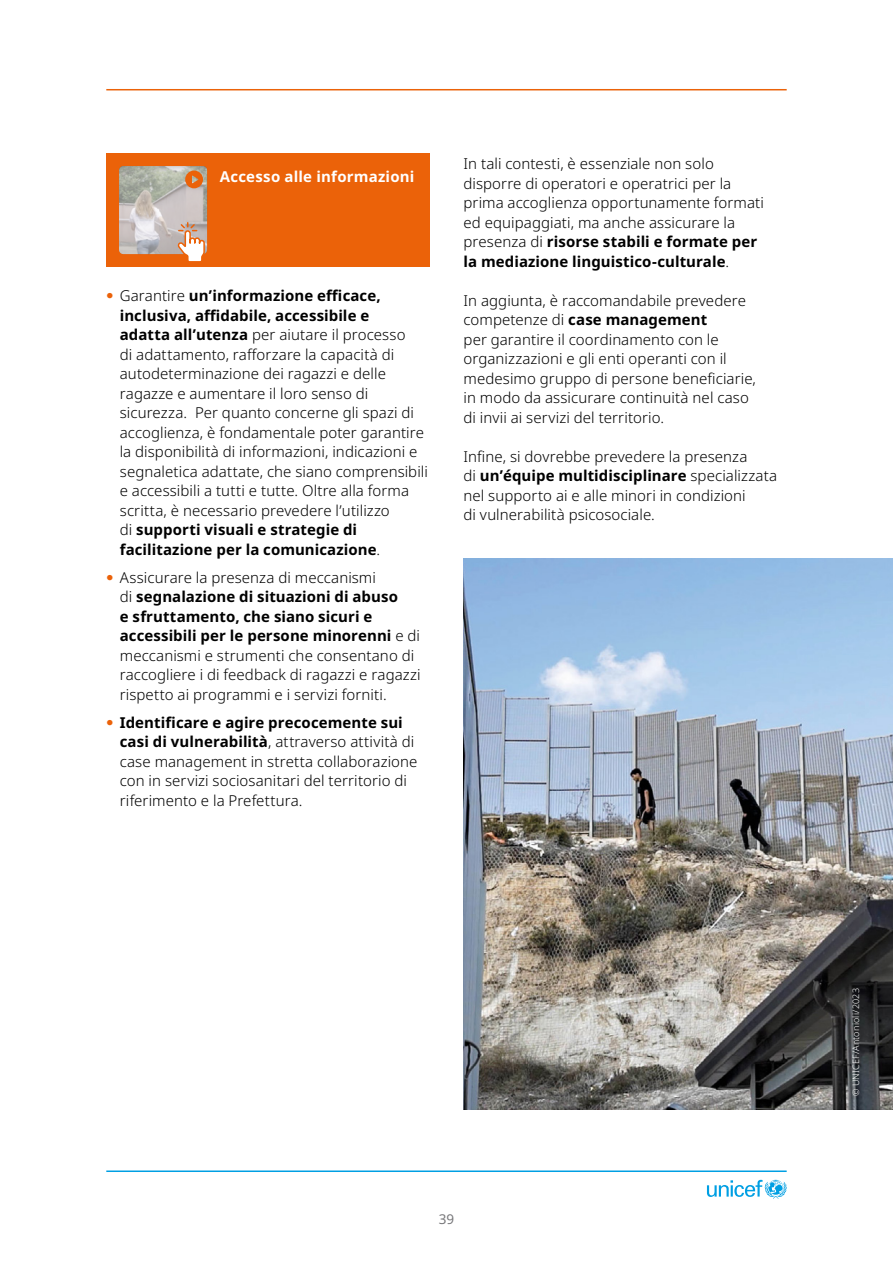
<style>
.page{position:relative;width:893px;height:1263px;background:#fff}
.page>*{position:absolute;margin:0;border:0;box-sizing:border-box;transform-origin:0 0}
.t1{font:300 15px/19.5px "Noto Sans";letter-spacing:.005em;color:#000}
.t2{font:700 15px "Noto Sans";letter-spacing:.015em;color:#fff}
.t3{font:13.5px "Noto Sans";color:#77777a}
.t4{font:300 9px "Noto Sans";letter-spacing:.025em;color:#fff}
.s1{font-family:"Univers LT Std";color:#eb6209}
.s2{font-weight:700}
</style>
<div class="page">
<img style="left:463px;top:559px;width:430px;height:551px">
<div style="left:106px;top:153px;width:323px;height:114px;background:#eb6209"></div>
<svg style="left:119px;top:166px;width:88px;height:88px;background:#bfbdb8"></svg>
<svg style="left:185px;top:171px;width:18px;height:17px"></svg>
<svg style="left:176px;top:221px;width:30px;height:41px"></svg>
<hr style="left:106px;top:89px;width:681px;height:1px;background:#eb6209">
<hr style="left:106px;top:1170px;width:681px;height:2px;background:#009fe3">
<svg style="left:707px;top:1180px;width:80px;height:19px"></svg>
<p class="t2" style="left:220px;top:166px;width:196px">Accesso alle informazioni</p>
<p class="t1" style="left:120px;top:286px;width:310px;text-indent:-14px"><span class="s1">•</span> Garantire <span class="s2">un’informazione efficace, inclusiva, affidabile, accessibile e<br>adatta all’utenza</span> per aiutare il processo<br>di adattamento, rafforzare la capacità di autodeterminazione dei ragazzi e delle ragazze e aumentare il loro senso di sicurezza. Per quanto concerne gli spazi di accoglienza, è fondamentale poter garantire la disponibilità di informazioni, indicazioni e segnaletica adattate, che siano comprensibili e accessibili a tutti e tutte. Oltre alla forma scritta, è necessario prevedere l’utilizzo<br>di <span class="s2">supporti visuali e strategie di facilitazione per la comunicazione</span>.</p>
<p class="t1" style="left:120px;top:568px;width:302px;text-indent:-14px"><span class="s1">•</span> Assicurare la presenza di meccanismi<br>di <span class="s2">segnalazione di situazioni di abuso<br>e sfruttamento, che siano sicuri e accessibili per le persone minorenni</span> e di meccanismi e strumenti che consentano di raccogliere i di feedback di ragazzi e ragazzi rispetto ai programmi e i servizi forniti.</p>
<p class="t1" style="left:120px;top:713px;width:299px;text-indent:-14px"><span class="s1">•</span> <span class="s2">Identificare e agire precocemente sui casi di vulnerabilità</span>, attraverso attività di case management in stretta collaborazione con in servizi sociosanitari del territorio di riferimento e la Prefettura.</p>
<p class="t1" style="left:463px;top:154px;width:302px">In tali contesti, è essenziale non solo disporre di operatori e operatrici per la prima accoglienza opportunamente formati ed equipaggiati, ma anche assicurare la presenza di <span class="s2">risorse stabili e formate per la mediazione linguistico-culturale</span>.</p>
<p class="t1" style="left:463px;top:291px;width:294px">In aggiunta, è raccomandabile prevedere competenze di <span class="s2">case management<br></span>per garantire il coordinamento con le organizzazioni e gli enti operanti con il medesimo gruppo di persone beneficiarie, in modo da assicurare continuità nel caso di invii ai servizi del territorio.</p>
<p class="t1" style="left:463px;top:447px;width:315px">Infine, si dovrebbe prevedere la presenza<br>di <span class="s2">un’équipe multidisciplinare</span> specializzata nel supporto ai e alle minori in condizioni<br>di vulnerabilità psicosociale.</p>
<p class="t3" style="left:439px;top:1209px;width:17px">39</p>
<p class="t4" style="left:849px;top:1096px;width:110px;rotate:-90deg">© UNICEF/Antonioli/2023</p>
</div>
